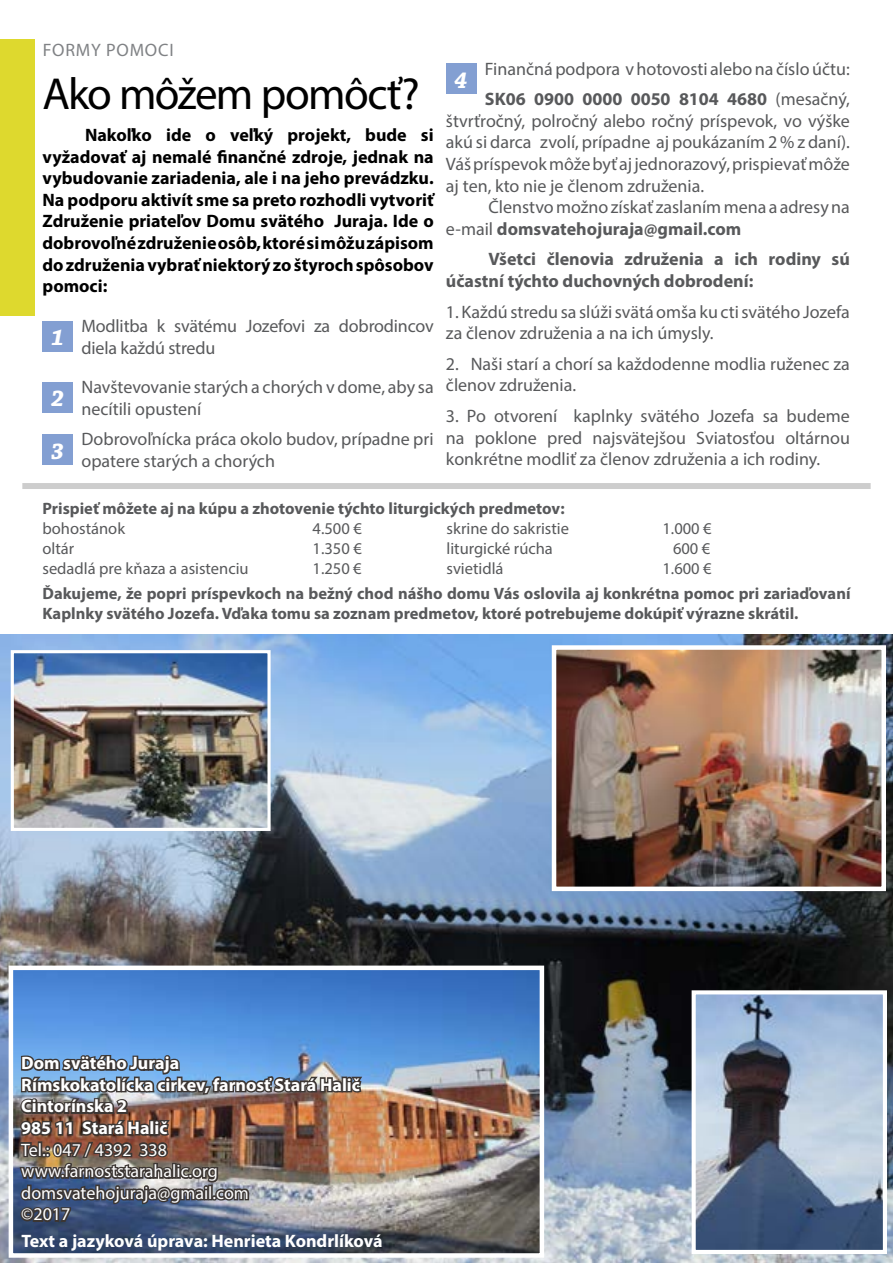
<style>
.page{position:relative;width:893px;height:1263px;background:#fff}
.page>*{position:absolute;margin:0;border:0;box-sizing:border-box;transform-origin:0 0}
.t1{font:45px "Myriad Pro";letter-spacing:-.035em;color:#000}
.t2{font:italic 700 24px "Chaparral Pro";color:#fff}
.t3{font:18px/21.6px "Myriad Pro";color:#58595b}
.t4{font:700 18px/21.6px "Myriad Pro";color:#000;text-align:justify}
.t5{font:700 18px/21.6px "Myriad Pro";color:#fff}
.t6{font:18px/21.6px "Myriad Pro";color:#fff}
.t7{font:700 18px/21.6px "Myriad Pro";color:#58595b}
.t8{font:18px "Myriad Pro";letter-spacing:.045em;color:#808285}
.t9{font:700 16.5px/19.8px "Myriad Pro";color:#58595b}
.t10{font:16.5px "Myriad Pro";color:#58595b}
.s1{font-weight:700}
</style>
<div class="page">
<div style="left:0;top:39px;width:35px;height:277px;background:#ded92e"></div>
<div style="left:43px;top:321px;width:30px;height:30px;background:#839fd2"></div>
<div style="left:43px;top:382px;width:30px;height:31px;background:#839fd2"></div>
<div style="left:43px;top:434px;width:30px;height:31px;background:#839fd2"></div>
<div style="left:446px;top:64px;width:30px;height:30px;background:#839fd2"></div>
<div style="left:22px;top:483px;width:849px;height:6px;background:#cdcdcd"></div>
<img style="left:0;top:635px;width:893px;height:628px">
<img style="left:557px;top:650px;width:324px;height:236px">
<div style="left:552px;top:645px;width:334px;height:246px;border:4px solid #fff"></div>
<img style="left:15px;top:654px;width:252px;height:173px">
<div style="left:11px;top:650px;width:260px;height:181px;border:3px solid #fff"></div>
<img style="left:697px;top:995px;width:185px;height:254px">
<div style="left:692px;top:990px;width:195px;height:264px;border:4px solid #fff"></div>
<img style="left:14px;top:970px;width:525px;height:283px">
<div style="left:9px;top:965px;width:535px;height:293px;border:4px solid #fff"></div>
<img style="left:18px;top:1008px;width:347px;height:255px">
<p class="t8" style="left:43px;top:39px;width:133px">FORMY POMOCI</p>
<h1 class="t1" style="left:43px;top:66px;width:379px">Ako môžem pomôcť?</h1>
<p class="t4" style="left:43px;top:124px;width:393px;text-indent:43px">Nakoľko ide o veľký projekt, bude si vyžadovať aj nemalé finančné zdroje, jednak na vybudovanie zariadenia, ale i na jeho prevádzku.<br>Na podporu aktivít sme sa preto rozhodli vytvoriť Združenie priateľov Domu svätého Juraja. Ide o dobrovoľné združenie osôb, ktoré si môžu zápisom do združenia vybrať niektorý zo štyroch spôsobov pomoci:</p>
<h2 class="t2" style="left:51px;top:323px;width:15px">1</h2>
<p class="t3" style="left:81px;top:315px;width:354px">Modlitba k svätému Jozefovi za dobrodincov diela každú stredu</p>
<h2 class="t2" style="left:51px;top:385px;width:15px">2</h2>
<p class="t3" style="left:81px;top:376px;width:354px">Navštevovanie starých a chorých v dome, aby sa necítili opustení</p>
<h2 class="t2" style="left:51px;top:437px;width:15px">3</h2>
<p class="t3" style="left:81px;top:428px;width:354px">Dobrovoľnícka práca okolo budov, prípadne pri opatere starých a chorých</p>
<h2 class="t2" style="left:455px;top:66px;width:15px">4</h2>
<p class="t3" style="left:485px;top:53px;width:366px;line-height:30.6px">Finančná podpora v hotovosti alebo na číslo účtu:<br><span class="s1">SK06 0900 0000 0050 8104 4680</span> (mesačný,</p>
<p class="t3" style="left:446px;top:110px;width:405px;text-align:justify">štvrťročný, polročný alebo ročný príspevok, vo výške akú si darca zvolí, prípadne aj poukázaním 2 % z daní).<br>Váš príspevok môže byť aj jednorazový, prispievať môže aj ten, kto nie je členom združenia.</p>
<p class="t3" style="left:446px;top:196px;width:405px;text-indent:43px">Členstvo možno získať zaslaním mena a adresy na e-mail <span class="s1">domsvatehojuraja@gmail.com</span></p>
<p class="t7" style="left:446px;top:248px;width:405px;text-indent:43px">Všetci členovia združenia a ich rodiny sú účastní týchto duchovných dobrodení:</p>
<p class="t3" style="left:446px;top:301px;width:405px">1. Každú stredu sa slúži svätá omša ku cti svätého Jozefa za členov združenia a na ich úmysly.</p>
<p class="t3" style="left:446px;top:353px;width:405px">2. Naši starí a chorí sa každodenne modlia ruženec za členov združenia.</p>
<p class="t3" style="left:446px;top:405px;width:405px;text-align:justify">3. Po otvorení kaplnky svätého Jozefa sa budeme na poklone pred najsvätejšou Sviatosťou oltárnou konkrétne modliť za členov združenia a ich rodiny.</p>
<p class="t9" style="left:43px;top:498px;width:524px">Prispieť môžete aj na kúpu a zhotovenie týchto liturgických predmetov:</p>
<p class="t10" style="left:43px;top:518px;width:84px">bohostánok</p>
<p class="t10" style="left:313px;top:518px;width:51px">4.500 €</p>
<p class="t10" style="left:43px;top:538px;width:33px">oltár</p>
<p class="t10" style="left:313px;top:538px;width:51px">1.350 €</p>
<p class="t10" style="left:43px;top:558px;width:208px">sedadlá pre kňaza a asistenciu</p>
<p class="t10" style="left:313px;top:558px;width:51px">1.250 €</p>
<p class="t10" style="left:446px;top:518px;width:124px">skrine do sakristie</p>
<p class="t10" style="left:662px;top:518px;width:51px">1.000 €</p>
<p class="t10" style="left:446px;top:538px;width:108px">liturgické rúcha</p>
<p class="t10" style="left:673px;top:538px;width:39px">600 €</p>
<p class="t10" style="left:446px;top:558px;width:59px">svietidlá</p>
<p class="t10" style="left:662px;top:558px;width:51px">1.600 €</p>
<p class="t9" style="left:43px;top:583px;width:809px">Ďakujeme, že popri príspevkoch na bežný chod nášho domu Vás oslovila aj konkrétna pomoc pri zariaďovaní<br>Kaplnky svätého Jozefa. Vďaka tomu sa zoznam predmetov, ktoré potrebujeme dokúpiť výrazne skrátil.</p>
<p class="t5" style="left:21px;top:1052px;width:340px">Dom svätého Juraja<br>Rímskokatolícka cirkev, farnosť Stará Halič<br>Cintorínska 2<br>985 11 Stará Halič</p>
<p class="t6" style="left:21px;top:1138px;width:229px">Tel.: 047 / 4392 338 www.farnoststarahalic.org domsvatehojuraja@gmail.com ©2017</p>
<p class="t5" style="left:21px;top:1229px;width:363px">Text a jazyková úprava: Henrieta Kondrlíková</p>
</div>
